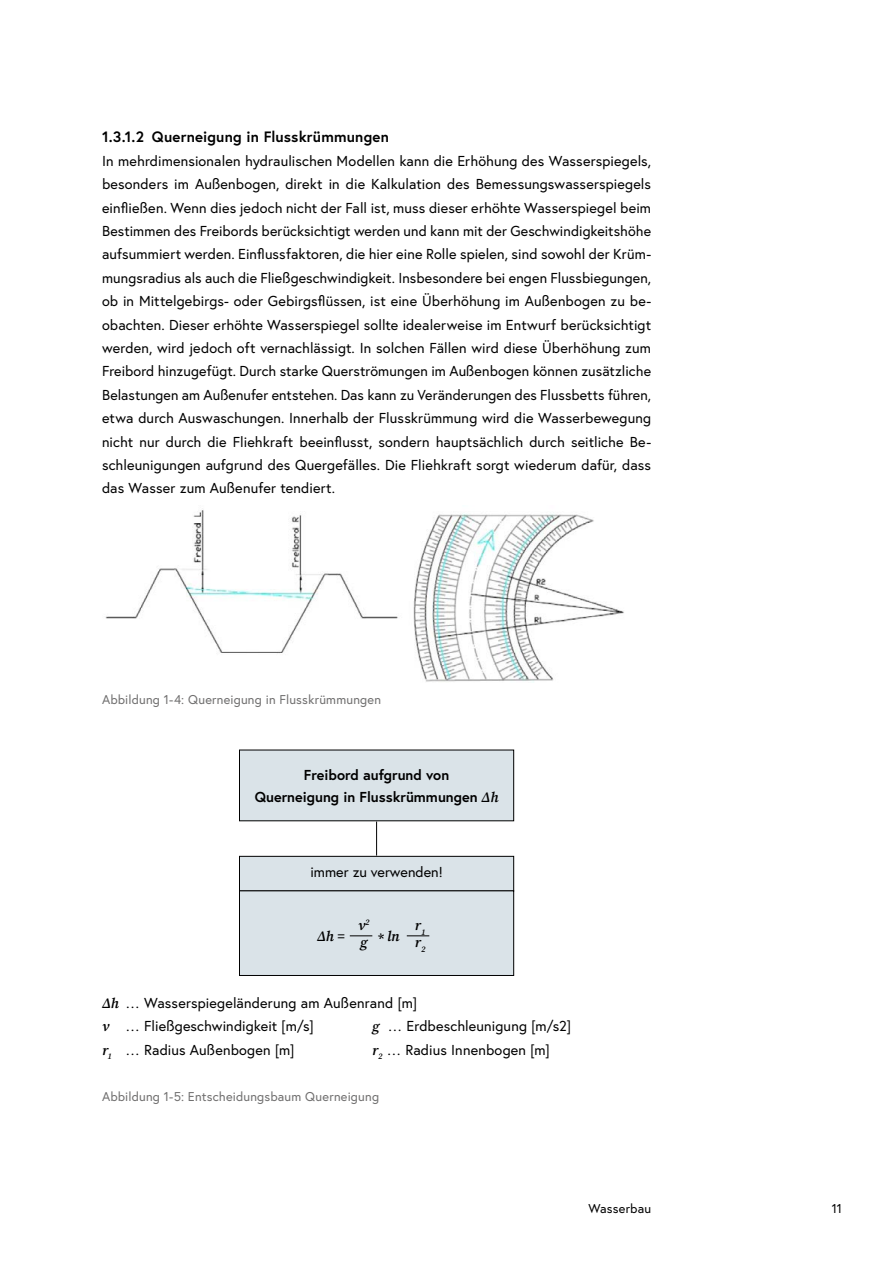
<style>
.page{position:relative;width:893px;height:1263px;background:#fff}
.page>*{position:absolute;margin:0;border:0;box-sizing:border-box;transform-origin:0 0}
.t1{font:700 15px "Europa Austria";letter-spacing:.015em;color:#000}
.t2{font:14.4px/23.4px "Europa Austria";letter-spacing:.01em;color:#000;text-align:justify}
.t3{font:700 14.4px/22.5px "Europa Austria";color:#000;text-align:center}
.t4{font:italic 14.4px "Source Serif Variable";color:#000}
.t5{font:12.75px "Europa Austria";letter-spacing:.015em;color:#706f6f}
.t6{font:12.75px "Europa Austria";letter-spacing:.015em;color:#000}
.s1{font-family:"Source Serif Variable";font-weight:400;font-style:italic}
.s2{font-family:"Source Serif Variable";font-style:italic}
</style>
<div class="page">
<div style="left:239px;top:750px;width:275px;height:71px;background:#dae3e8"></div>
<div style="left:239px;top:856px;width:275px;height:35px;background:#dae3e8"></div>
<div style="left:239px;top:856px;width:275px;height:35px;border:1px solid #000"></div>
<hr style="left:376px;top:821px;width:1px;height:34px;background:#000">
<div style="left:239px;top:891px;width:275px;height:84px;background:#dae3e8"></div>
<div style="left:239px;top:890px;width:275px;height:86px;border:1px solid #000"></div>
<svg style="left:407px;top:935px;width:22px;height:1px"></svg>
<svg style="left:350px;top:935px;width:22px;height:1px"></svg>
<img style="left:105px;top:510px;width:519px;height:172px">
<h4 class="t1" style="left:102px;top:127px;width:288px">1.3.1.2 Querneigung in Flusskrümmungen</h4>
<p class="t2" style="left:102px;top:149px;width:551px">In mehrdimensionalen hydraulischen Modellen kann die Erhöhung des Wasserspiegels, besonders im Außenbogen, direkt in die Kalkulation des Bemessungswasserspiegels einfließen. Wenn dies jedoch nicht der Fall ist, muss dieser erhöhte Wasserspiegel beim Bestimmen des Freibords berücksichtigt werden und kann mit der Geschwindigkeitshöhe aufsummiert werden. Einflussfaktoren, die hier eine Rolle spielen, sind sowohl der Krüm&shy;mungsradius als auch die Fließgeschwindigkeit. Insbesondere bei engen Flussbiegungen, ob in Mittelgebirgs- oder Gebirgsflüssen, ist eine Überhöhung im Außenbogen zu be&shy;obachten. Dieser erhöhte Wasserspiegel sollte idealerweise im Entwurf berücksichtigt werden, wird jedoch oft vernachlässigt. In solchen Fällen wird diese Überhöhung zum Freibord hinzugefügt. Durch starke Querströmungen im Außenbogen können zusätzliche Belastungen am Außenufer entstehen. Das kann zu Veränderungen des Flussbetts führen, etwa durch Auswaschungen. Innerhalb der Flusskrümmung wird die Wasserbewegung nicht nur durch die Fliehkraft beeinflusst, sondern hauptsächlich durch seitliche Be&shy;schleunigungen aufgrund des Quergefälles. Die Fliehkraft sorgt wiederum dafür, dass das Wasser zum Außenufer tendiert.</p>
<p class="t5" style="left:102px;top:691px;width:281px">Abbildung 1‑4: Querneigung in Flusskrümmungen</p>
<p class="t3" style="left:255px;top:763px;width:245px">Freibord aufgrund von<br>Querneigung in Flusskrümmungen <span class="s1">∆h</span></p>
<p class="t2" style="left:310px;top:860px;width:134px">immer zu verwenden!</p>
<p class="t4" style="left:358px;top:915px;width:13px">v<sup>2</sup></p>
<p class="t4" style="left:415px;top:915px;width:12px">r<sub>1</sub></p>
<p class="t4" style="left:360px;top:933px;width:9px">g</p>
<p class="t4" style="left:415px;top:933px;width:12px">r<sub>2</sub></p>
<p class="t4" style="left:317px;top:926px;width:29px">∆h =</p>
<p class="t4" style="left:377px;top:926px;width:24px">* ln</p>
<p class="t2" style="left:102px;top:991px;width:316px"><span class="s2">∆h</span> … Wasserspiegeländerung am Außenrand [m]</p>
<p class="t2" style="left:102px;top:1014px;width:213px"><span class="s2">v</span> … Fließgeschwindigkeit [m/s]</p>
<p class="t2" style="left:372px;top:1014px;width:200px"><span class="s2">g</span> … Erdbeschleunigung [m/s2]</p>
<p class="t2" style="left:102px;top:1037px;width:194px"><span class="s2">r</span><sub>1</sub> … Radius Außenbogen [m]</p>
<p class="t2" style="left:372px;top:1037px;width:179px"><span class="s2">r</span><sub>2</sub> … Radius Innenbogen [m]</p>
<p class="t5" style="left:102px;top:1089px;width:279px">Abbildung 1‑5: Entscheidungsbaum Querneigung</p>
<p class="t6" style="left:588px;top:1200px;width:64px">Wasserbau</p>
<p class="t6" style="left:832px;top:1200px;width:12px">11</p>
</div>
